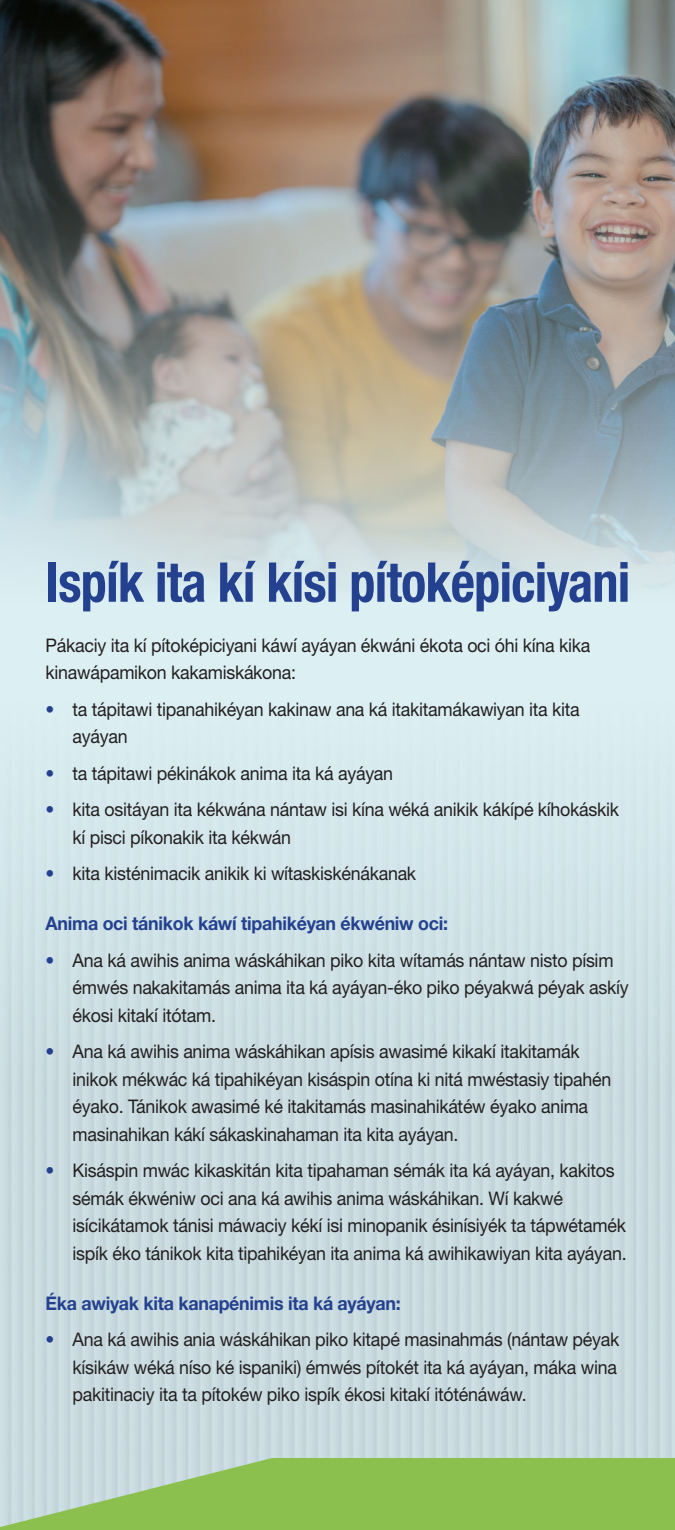
<style>
.page{position:relative;width:675px;height:1530px;background:#fff}
.page>*{position:absolute;margin:0;border:0;box-sizing:border-box;transform-origin:0 0}
.t1{font:700 condensed 55px "Helvetica Neue LT Std";letter-spacing:-.015em;color:#23418f;scale:.95 1}
._2nd_bullet{font:18.75px/27.5px "Helvetica Neue LT Std";letter-spacing:-.015em;color:#231f20;scale:.95 1}
._2nd_bullet-2{font:700 18.75px "Helvetica Neue LT Std";letter-spacing:-.015em;color:#23418f;scale:.95 1}
.s1{color:#23418f}
</style>
<div class="page">
<img style="left:0;top:667px;width:675px;height:791px">
<img style="left:0;top:0;width:675px;height:667px">
<svg style="left:0;top:1458px;width:675px;height:72px;background:#96c46a"></svg>
<p class="t1" style="left:46px;top:549px;width:617px">Ispík ita kí kísi pítoképiciyani</p>
<p class="_2nd_bullet" style="left:46px;top:631px;width:575px">Pákaciy ita kí pítoképiciyani káwí ayáyan ékwáni ékota oci óhi kína kika kinawápamikon kakamiskákona:</p>
<p class="_2nd_bullet" style="left:73px;top:695px;width:535px;text-indent:-27px"><span class="s1">•</span> ta tápitawi tipanahikéyan kakinaw ana ká itakitamákawiyan ita kita ayáyan</p>
<p class="_2nd_bullet" style="left:46px;top:759px;width:367px"><span class="s1">•</span> ta tápitawi pékinákok anima ita ká ayáyan</p>
<p class="_2nd_bullet" style="left:73px;top:796px;width:577px;text-indent:-27px"><span class="s1">•</span> kita ositáyan ita kékwána nántaw isi kína wéká anikik kákípé kíhokáskik kí pisci píkonakik ita kékwán</p>
<p class="_2nd_bullet" style="left:46px;top:860px;width:392px"><span class="s1">•</span> kita kisténimacik anikik ki wítaskiskénákanak</p>
<p class="_2nd_bullet-2" style="left:46px;top:912px;width:425px">Anima oci tánikok káwí tipahikéyan ékwéniw oci:</p>
<p class="_2nd_bullet" style="left:73px;top:946px;width:587px;text-indent:-27px"><span class="s1">•</span> Ana ká awihis anima wáskáhikan piko kita wítamás nántaw nisto písim émwés nakakitamás anima ita ká ayáyan-éko piko péyakwá péyak askíy ékosi kitakí itótam.</p>
<p class="_2nd_bullet" style="left:73px;top:1038px;width:569px;text-indent:-27px"><span class="s1">•</span> Ana ká awihis anima wáskáhikan apísis awasimé kikakí itakitamák inikok mékwác ká tipahikéyan kisáspin otína ki nitá mwéstasiy tipahén éyako. Tánikok awasimé ké itakitamás masinahikátéw éyako anima masinahikan kákí sákaskinahaman ita kita ayáyan.</p>
<p class="_2nd_bullet" style="left:73px;top:1157px;width:585px;text-indent:-27px"><span class="s1">•</span> Kisáspin mwác kikaskitán kita tipahaman sémák ita ká ayáyan, kakitos sémák ékwéniw oci ana ká awihis anima wáskáhikan. Wí kakwé isícikátamok tánisi máwaciy kékí isi minopanik ésinísiyék ta tápwétamék ispík éko tánikok kita tipahikéyan ita anima ká awihikawiyan kita ayáyan.</p>
<p class="_2nd_bullet-2" style="left:46px;top:1291px;width:375px">Éka awiyak kita kanapénimis ita ká ayáyan:</p>
<p class="_2nd_bullet" style="left:73px;top:1326px;width:577px;text-indent:-27px"><span class="s1">•</span> Ana ká awihis ania wáskáhikan piko kitapé masinahmás (nántaw péyak kísikáw wéká níso ké ispaniki) émwés pítokét ita ká ayáyan, máka wina pakitinaciy ita ta pítokéw piko ispík ékosi kitakí itóténáwáw.</p>
</div>
